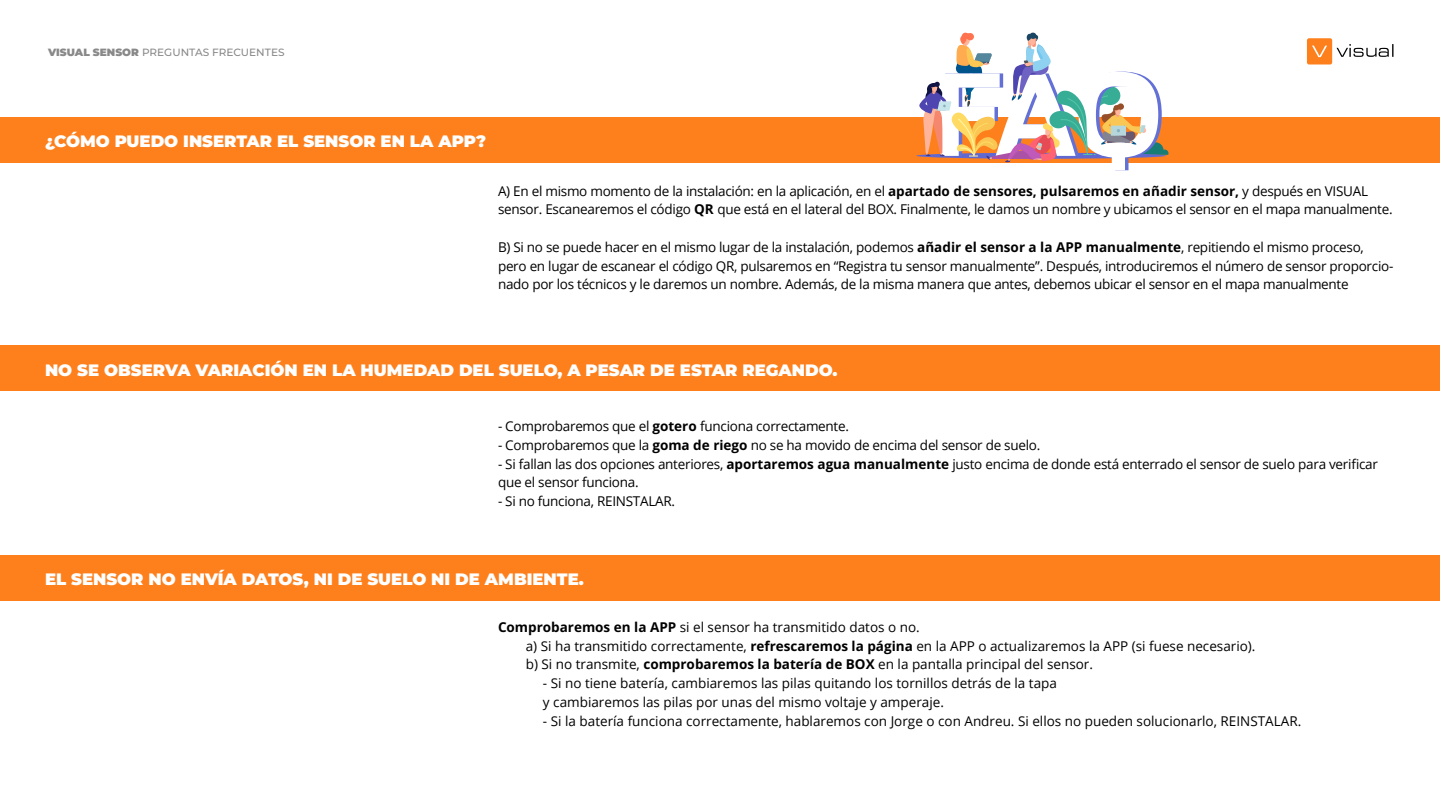
<style>
.page{position:relative;width:1440px;height:810px;background:#fff}
.page>*{position:absolute;margin:0;border:0;box-sizing:border-box;transform-origin:0 0}
.t1{font:900 16.5px "Montserrat";color:#fff}
.t2{font:13.5px/18.8px "Open Sans";letter-spacing:-.02em;color:#000}
.t3{font:13.5px/18.8px "Open Sans";color:#000}
.t4{font:500 10.5px "Montserrat";color:#898989}
.s1{font-weight:900}
.s2{font-weight:700}
</style>
<div class="page">
<svg style="left:1307px;top:38px;width:87px;height:26px"></svg>
<div style="left:0;top:117px;width:1440px;height:46px;background:#fd801d"></div>
<div style="left:0;top:345px;width:1440px;height:46px;background:#fd801d"></div>
<div style="left:0;top:555px;width:1440px;height:46px;background:#fd801d"></div>
<svg style="left:918px;top:32px;width:251px;height:138px"></svg>
<p class="t4" style="left:48px;top:46px;width:238px"><span class="s1">VISUAL SENSOR</span> PREGUNTAS FRECUENTES</p>
<p class="t1" style="left:45px;top:130px;width:443px">¿CÓMO PUEDO INSERTAR EL SENSOR EN LA APP?</p>
<p class="t2" style="left:498px;top:181px;width:896px">A) En el mismo momento de la instalación: en la aplicación, en el <span class="s2">apartado de sensores, pulsaremos en añadir sensor,</span> y después en VISUAL sensor. Escanearemos el código <span class="s2">QR</span> que está en el lateral del BOX. Finalmente, le damos un nombre y ubicamos el sensor en el mapa manualmente.</p>
<p class="t2" style="left:498px;top:237px;width:897px">B) Si no se puede hacer en el mismo lugar de la instalación, podemos <span class="s2">añadir el sensor a la APP manualmente</span>, repitiendo el mismo proceso, pero en lugar de escanear el código QR, pulsaremos en “Registra tu sensor manualmente”. Después, introduciremos el número de sensor proporcio&shy;nado por los técnicos y le daremos un nombre. Además, de la misma manera que antes, debemos ubicar el sensor en el mapa manualmente</p>
<p class="t1" style="left:45px;top:359px;width:794px">NO SE OBSERVA VARIACIÓN EN LA HUMEDAD DEL SUELO, A PESAR DE ESTAR REGANDO.</p>
<p class="t2" style="left:498px;top:416px;width:353px">- Comprobaremos que el <span class="s2">gotero</span> funciona correctamente.</p>
<p class="t2" style="left:498px;top:435px;width:544px">- Comprobaremos que la <span class="s2">goma de riego</span> no se ha movido de encima del sensor de suelo.</p>
<p class="t2" style="left:498px;top:454px;width:881px">- Si fallan las dos opciones anteriores, <span class="s2">aportaremos agua manualmente</span> justo encima de donde está enterrado el sensor de suelo para verificar que el sensor funciona.</p>
<p class="t2" style="left:498px;top:491px;width:179px">- Si no funciona, REINSTALAR.</p>
<p class="t1" style="left:45px;top:568px;width:540px">EL SENSOR NO ENVÍA DATOS, NI DE SUELO NI DE AMBIENTE.</p>
<p class="t3" style="left:526px;top:617px;width:731px;text-indent:-28px"><span class="s2">Comprobaremos en la APP</span> si el sensor ha transmitido datos o no.<br>a) Si ha transmitido correctamente, <span class="s2">refrescaremos la página</span> en la APP o actualizaremos la APP (si fuese necesario). b) Si no transmite, <span class="s2">comprobaremos la batería de BOX</span> en la pantalla principal del sensor.</p>
<p class="t3" style="left:543px;top:673px;width:515px">- Si no tiene batería, cambiaremos las pilas quitando los tornillos detrás de la tapa y cambiaremos las pilas por unas del mismo voltaje y amperaje.</p>
<p class="t3" style="left:543px;top:711px;width:760px">- Si la batería funciona correctamente, hablaremos con Jorge o con Andreu. Si ellos no pueden solucionarlo, REINSTALAR.</p>
</div>
